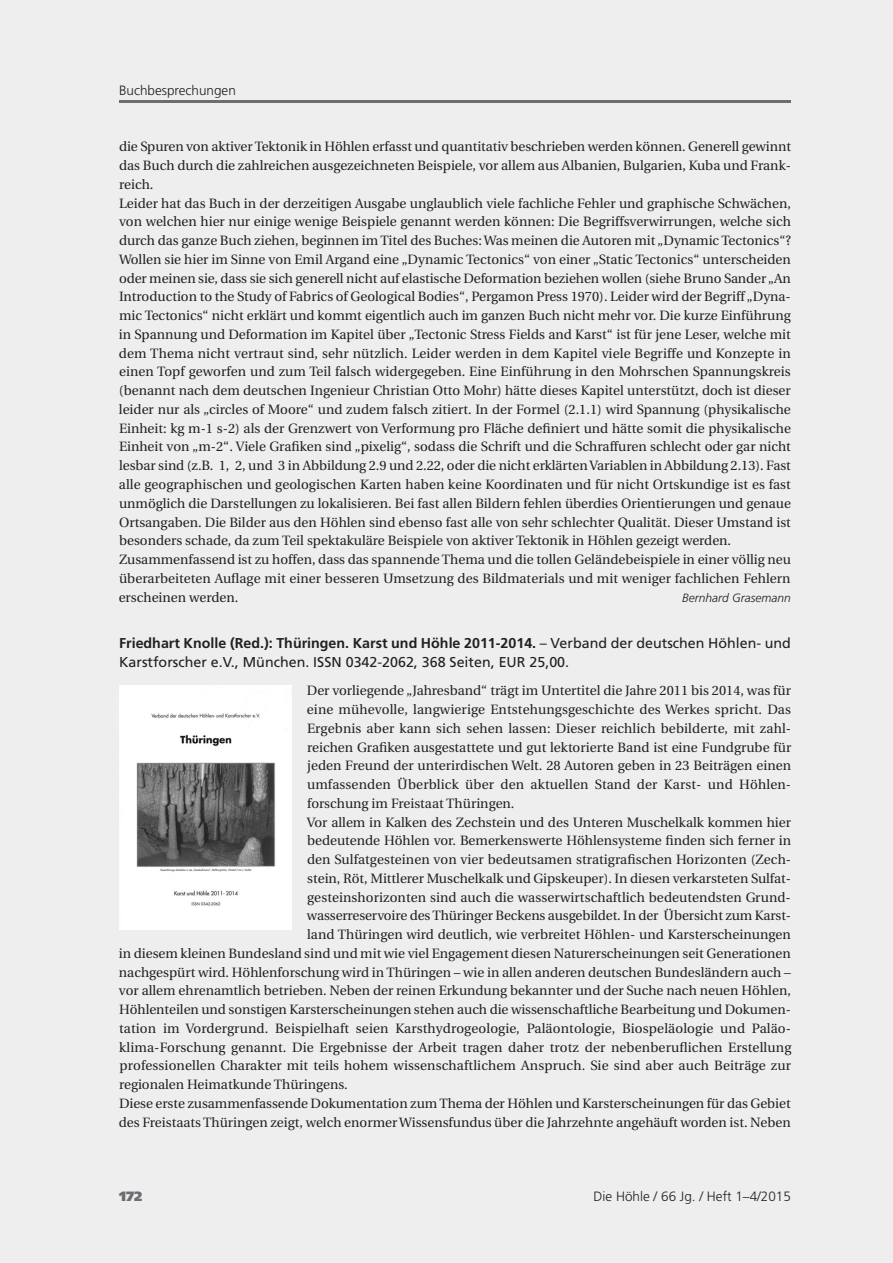
<style>
.page{position:relative;width:893px;height:1263px;background:#eeeeef}
.page>*{position:absolute;margin:0;border:0;box-sizing:border-box;transform-origin:0 0}
.t1{font:14.25px/18.8px "Frutiger";color:#231f20}
.t2{font:13.5px/18.8px "Utopia";color:#231f20}
.t3{font:300 13.5px "Frutiger";color:#231f20}
.t4{font:900 13.5px "Frutiger";color:#6c6d70}
.t5{font:italic 300 12px "Frutiger";color:#231f20}
.s1{font-weight:700}
</style>
<div class="page">
<hr style="left:119px;top:100px;width:672px;height:3px;background:#6c6d70">
<img style="left:119px;top:686px;width:172px;height:244px">
<p class="t3" style="left:119px;top:85px;width:118px">Buchbesprechungen</p>
<p class="t2" style="left:119px;top:139px;width:674px">die Spuren von aktiver Tektonik in Höhlen erfasst und quantitativ beschrieben werden können. Generell gewinnt das Buch durch die zahlreichen ausgezeichneten Beispiele, vor allem aus Albanien, Bulgarien, Kuba und Frank&shy;reich.<br>Leider hat das Buch in der derzeitigen Ausgabe unglaublich viele fachliche Fehler und graphische Schwächen, von welchen hier nur einige wenige Beispiele genannt werden können: Die Begriffsverwirrungen, welche sich durch das ganze Buch ziehen, beginnen im Titel des Buches: Was meinen die Autoren mit „Dynamic Tectonics“?<br>Wollen sie hier im Sinne von Emil Argand eine „Dynamic Tectonics“ von einer „Static Tectonics“ unterscheiden oder meinen sie, dass sie sich generell nicht auf elastische Deformation beziehen wollen (siehe Bruno Sander „An Introduction to the Study of Fabrics of Geological Bodies“, Pergamon Press 1970). Leider wird der Begriff „Dyna&shy;mic Tectonics“ nicht erklärt und kommt eigentlich auch im ganzen Buch nicht mehr vor. Die kurze Einführung in Spannung und Deformation im Kapitel über „Tectonic Stress Fields and Karst“ ist für jene Leser, welche mit dem Thema nicht vertraut sind, sehr nützlich. Leider werden in dem Kapitel viele Begriffe und Konzepte in einen Topf geworfen und zum Teil falsch widergegeben. Eine Einführung in den Mohrschen Spannungskreis (benannt nach dem deutschen Ingenieur Christian Otto Mohr) hätte dieses Kapitel unterstützt, doch ist dieser leider nur als „circles of Moore“ und zudem falsch zitiert. In der Formel (2.1.1) wird Spannung (physikalische Einheit: kg m-1 s-2) als der Grenzwert von Verformung pro Fläche definiert und hätte somit die physikalische Einheit von „m-2“. Viele Grafiken sind „pixelig“, sodass die Schrift und die Schraffuren schlecht oder gar nicht lesbar sind (z.B. 1, 2, und 3 in Abbildung 2.9 und 2.22, oder die nicht erklärten Variablen in Abbildung 2.13). Fast alle geographischen und geologischen Karten haben keine Koordinaten und für nicht Ortskundige ist es fast unmöglich die Darstellungen zu lokalisieren. Bei fast allen Bildern fehlen überdies Orientierungen und genaue Ortsangaben. Die Bilder aus den Höhlen sind ebenso fast alle von sehr schlechter Qualität. Dieser Umstand ist besonders schade, da zum Teil spektakuläre Beispiele von aktiver Tektonik in Höhlen gezeigt werden.<br>Zusammenfassend ist zu hoffen, dass das spannende Thema und die tollen Geländebeispiele in einer völlig neu überarbeiteten Auflage mit einer besseren Umsetzung des Bildmaterials und mit weniger fachlichen Fehlern erscheinen werden.</p>
<p class="t5" style="left:682px;top:592px;width:110px">Bernhard Grasemann</p>
<p class="t1" style="left:119px;top:635px;width:673px"><span class="s1">Friedhart Knolle (Red.): Thüringen. Karst und Höhle 2011-2014.</span> – Verband der deutschen Höhlen- und<br>Karstforscher e.V., München. ISSN 0342-2062, 368 Seiten, EUR 25,00.</p>
<p class="t2" style="left:307px;top:682px;width:486px">Der vorliegende „Jahresband“ trägt im Untertitel die Jahre 2011 bis 2014, was für</p>
<p class="t2" style="left:307px;top:701px;width:486px">eine mühevolle, langwierige Entstehungsgeschichte des Werkes spricht. Das</p>
<p class="t2" style="left:307px;top:720px;width:486px">Ergebnis aber kann sich sehen lassen: Dieser reichlich bebilderte, mit zahl-</p>
<p class="t2" style="left:307px;top:739px;width:486px">reichen Grafiken ausgestattete und gut lektorierte Band ist eine Fundgrube für</p>
<p class="t2" style="left:307px;top:757px;width:485px">jeden Freund der unterirdischen Welt. 28 Autoren geben in 23 Beiträgen einen</p>
<p class="t2" style="left:307px;top:776px;width:486px">umfassenden Überblick über den aktuellen Stand der Karst- und Höhlen -</p>
<p class="t2" style="left:307px;top:795px;width:209px">forschung im Freistaat Thüringen.</p>
<p class="t2" style="left:307px;top:814px;width:486px">Vor allem in Kalken des Zechstein und des Unteren Muschelkalk kommen hier</p>
<p class="t2" style="left:307px;top:832px;width:485px">bedeutende Höhlen vor. Bemerkenswerte Höhlensysteme finden sich ferner in</p>
<p class="t2" style="left:307px;top:851px;width:486px">den Sulfatgesteinen von vier bedeutsamen stratigrafischen Horizonten (Zech-</p>
<p class="t2" style="left:307px;top:870px;width:486px">stein, Röt, Mittlerer Muschelkalk und Gipskeuper). In diesen verkarsteten Sulfat-</p>
<p class="t2" style="left:307px;top:889px;width:485px">gesteinshorizonten sind auch die wasserwirtschaftlich bedeutendsten Grund-</p>
<p class="t2" style="left:307px;top:907px;width:486px">wasserreservoire des Thüringer Beckens ausgebildet. In der Übersicht zum Karst-</p>
<p class="t2" style="left:307px;top:926px;width:485px">land Thüringen wird deutlich, wie verbreitet Höhlen- und Karsterscheinungen</p>
<p class="t2" style="left:119px;top:945px;width:673px">in diesem kleinen Bundesland sind und mit wie viel Engagement diesen Naturerscheinungen seit Generationen</p>
<p class="t2" style="left:119px;top:964px;width:673px">nachgespürt wird. Höhlenforschung wird in Thüringen – wie in allen anderen deutschen Bundesländern auch –</p>
<p class="t2" style="left:119px;top:982px;width:673px">vor allem ehrenamtlich betrieben. Neben der reinen Erkundung bekannter und der Suche nach neuen Höhlen,</p>
<p class="t2" style="left:119px;top:1001px;width:673px">Höhlenteilen und sonstigen Karsterscheinungen stehen auch die wissenschaftliche Bearbeitung und Dokumen-</p>
<p class="t2" style="left:119px;top:1020px;width:673px">tation im Vordergrund. Beispielhaft seien Karsthydrogeologie, Paläontologie, Biospeläologie und Paläo-</p>
<p class="t2" style="left:119px;top:1039px;width:673px">klima-Forschung genannt. Die Ergebnisse der Arbeit tragen daher trotz der nebenberuflichen Erstellung</p>
<p class="t2" style="left:119px;top:1057px;width:673px">professionellen Charakter mit teils hohem wissenschaftlichem Anspruch. Sie sind aber auch Beiträge zur</p>
<p class="t2" style="left:119px;top:1076px;width:230px">regionalen Heimatkunde Thüringens.</p>
<p class="t2" style="left:119px;top:1095px;width:673px">Diese erste zusammenfassende Dokumentation zum Thema der Höhlen und Karsterscheinungen für das Gebiet</p>
<p class="t2" style="left:119px;top:1114px;width:673px">des Freistaats Thüringen zeigt, welch enormer Wissensfundus über die Jahrzehnte angehäuft worden ist. Neben</p>
<p class="t4" style="left:119px;top:1191px;width:25px">172</p>
<p class="t3" style="left:594px;top:1191px;width:199px">Die Höhle / 66 Jg. / Heft 1–4/2015</p>
</div>
